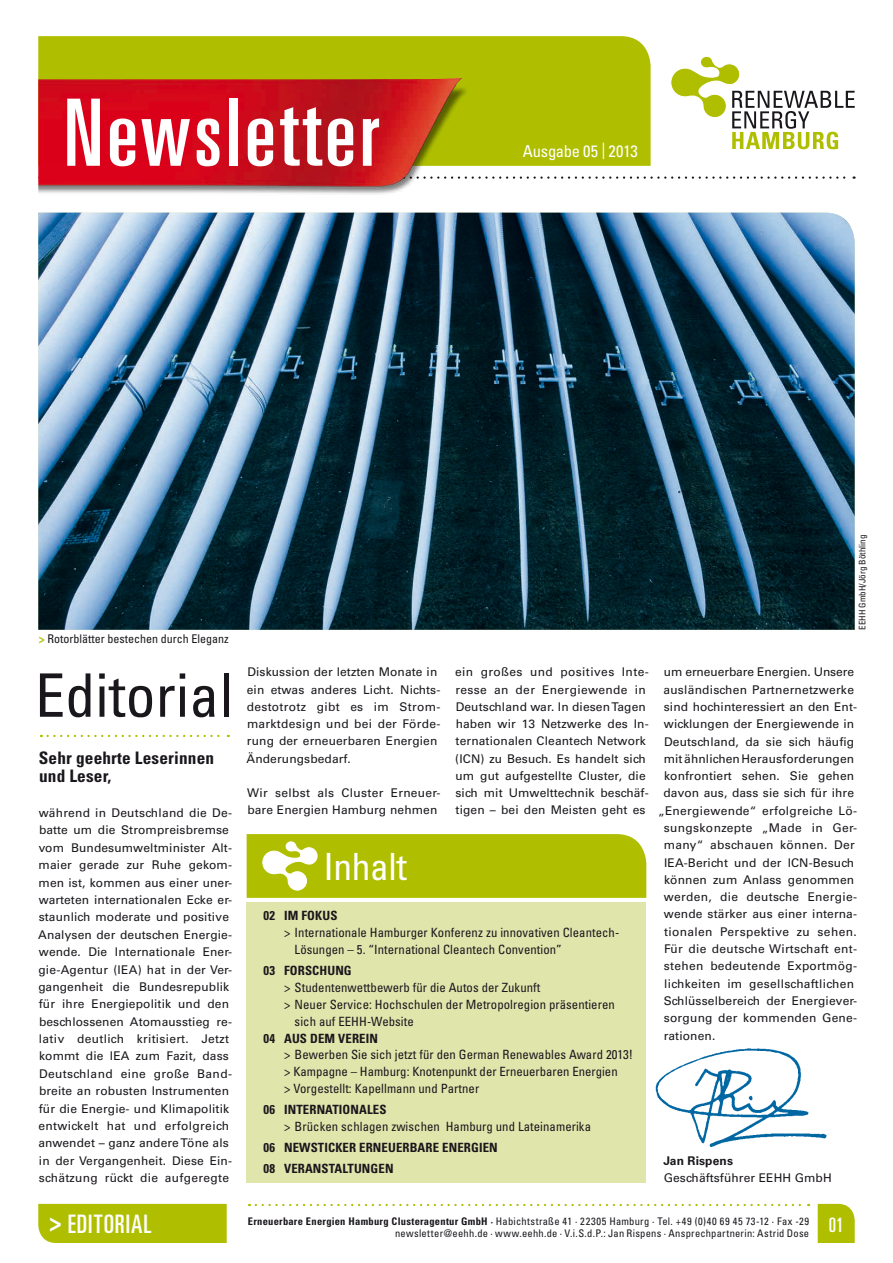
<style>
.page{position:relative;width:893px;height:1263px;background:#fff}
.page>*{position:absolute;margin:0;border:0;box-sizing:border-box;transform-origin:0 0}
.t1{font:ultra-condensed 93px "Univers LT Std";letter-spacing:.04em;color:#fff}
.t2{font:condensed 60px "Univers LT Std";color:#1a171c}
.t3{font:condensed 37.5px "Univers LT Std";letter-spacing:-.01em;color:#fff}
.t4{font:ultra-condensed 25.5px "Univers LT Std";letter-spacing:.045em;color:#fff}
.t5{font:700 condensed 17.25px/18.1px "Univers LT Std";letter-spacing:.01em;color:#1a171c}
.t6{font:condensed 16.5px "Univers LT Std";letter-spacing:-.01em;color:#fff}
.t7{font:condensed 12.75px/17px "Univers LT Std";letter-spacing:.005em;color:#1a171c}
.t8{font:700 condensed 12.75px/21.1px "Univers LT Std";letter-spacing:.01em;color:#1a171c}
.t9{font:12px/17.4px "Univers LT Std";letter-spacing:.01em;color:#1a171c}
.t10{font:12px "Univers LT Std";letter-spacing:.03em;color:#1a171c}
.t11{font:condensed 12px "Univers LT Std";color:#1a171c}
.t12{font:700 12px "Univers LT Std";letter-spacing:.01em;color:#1a171c}
.t13{font:condensed 10.5px/12.6px "Univers LT Std";letter-spacing:.025em;color:#1a171c}
.t14{font:condensed 9px "Univers LT Std";color:#1a171c}
.s1{font-weight:700;color:#afbf00}
.s2{font-weight:700;font-stretch:condensed}
.s3{font-weight:700}
</style>
<div class="page">
<svg style="left:256px;top:1204px;width:553px;height:2px"></svg>
<svg style="left:818px;top:1204px;width:37px;height:39px"></svg>
<div style="left:38px;top:1204px;width:189px;height:39px;background:#afbf00"></div>
<svg style="left:561px;top:176px;width:294px;height:3px"></svg>
<div style="left:38px;top:36px;width:613px;height:130px;background:#afbf00"></div>
<img style="left:38px;top:78px;width:520px;height:116px">
<svg style="left:671px;top:56px;width:184px;height:93px"></svg>
<img style="left:38px;top:213px;width:817px;height:417px">
<svg style="left:48px;top:735px;width:181px;height:2px"></svg>
<div style="left:247px;top:902px;width:399px;height:280px;background:#e0e5ac"></div>
<svg style="left:247px;top:834px;width:399px;height:64px;background:#b3c20e"></svg>
<img style="left:655px;top:1048px;width:172px;height:99px">
<h1 class="t1" style="left:64px;top:80px;width:316px">Newsletter</h1>
<h3 class="t6" style="left:523px;top:140px;width:117px">Ausgabe 05 | 2013</h3>
<p class="t11" style="left:39px;top:631px;width:191px"><span class="s1">&gt;</span> Rotorblätter bestechen durch Eleganz</p>
<h2 class="t2" style="left:35px;top:657px;width:199px">Editorial</h2>
<h3 class="t5" style="left:39px;top:749px;width:177px">Sehr geehrte Leserinnen und Leser,</h3>
<p class="t9" style="left:38px;top:804px;width:195px">während in Deutschland die De&shy;batte um die Strompreisbremse vom Bundesumweltminister Alt&shy;maier gerade zur Ruhe gekom&shy;men ist, kommen aus einer uner&shy;warteten internationalen Ecke er&shy;staunlich moderate und positive<br>Analysen der deutschen Energie&shy;wende. Die Internationale Ener&shy;gie-Agentur (IEA) hat in der Ver&shy;gangenheit die Bundesrepublik für ihre Energiepolitik und den beschlossenen Atomausstieg re&shy;lativ deutlich kritisiert. Jetzt kommt die IEA zum Fazit, dass<br>Deutschland eine große Band&shy;breite an robusten Instrumenten für die Energie- und Klimapolitik entwickelt hat und erfolgreich anwendet – ganz andere Töne als in der Vergangenheit. Diese Ein&shy;schätzung rückt die aufgeregte</p>
<p class="t14" style="left:856px;top:630px;width:96px;rotate:-90deg">EEHH GmbH/Jörg Böthling</p>
<p class="t9" style="left:247px;top:663px;width:195px">Diskussion der letzten Monate in ein etwas anderes Licht. Nichts&shy;destotrotz gibt es im Strom&shy;marktdesign und bei der Förde&shy;rung der erneuerbaren Energien<br>Änderungsbedarf.</p>
<p class="t9" style="left:247px;top:784px;width:195px">Wir selbst als Cluster Erneuer&shy;bare Energien Hamburg nehmen</p>
<h3 class="t3" style="left:323px;top:843px;width:85px">Inhalt</h3>
<p class="t9" style="left:455px;top:663px;width:195px">ein großes und positives Inte&shy;resse an der Energiewende in<br>Deutschland war. In diesen Tagen haben wir 13 Netzwerke des In&shy;ternationalen Cleantech Network (ICN) zu Besuch. Es handelt sich um gut aufgestellte Cluster, die sich mit Umwelttechnik beschäf&shy;tigen – bei den Meisten geht es</p>
<p class="t8" style="left:264px;top:905px;width:75px">02 IM FOKUS</p>
<p class="t7" style="left:295px;top:924px;width:326px;text-indent:-11px">&gt; Internationale Hamburger Konferenz zu innovativen Cleantech-<br>Lösungen – 5. “International Cleantech Convention”</p>
<p class="t8" style="left:264px;top:960px;width:90px">03 FORSCHUNG</p>
<p class="t7" style="left:284px;top:979px;width:258px">&gt; Studentenwettbewerb für die Autos der Zukunft</p>
<p class="t7" style="left:284px;top:995px;width:332px">&gt; Neuer Service: Hochschulen der Metropolregion präsentieren</p>
<p class="t7" style="left:295px;top:1012px;width:121px">sich auf EEHH-Website</p>
<p class="t8" style="left:264px;top:1027px;width:116px">04 AUS DEM VEREIN</p>
<p class="t7" style="left:284px;top:1046px;width:351px">&gt; Bewerben Sie sich jetzt für den German Renewables Award 2013! &gt; Kampagne – Hamburg: Knotenpunkt der Erneuerbaren Energien<br>&gt; Vorgestellt: Kapellmann und Partner</p>
<p class="t8" style="left:264px;top:1099px;width:124px">06 INTERNATIONALES</p>
<p class="t7" style="left:284px;top:1118px;width:308px">&gt; Brücken schlagen zwischen Hamburg und Lateinamerika</p>
<p class="t8" style="left:264px;top:1137px;width:236px">06 NEWSTICKER ERNEUERBARE ENERGIEN<br>08 VERANSTALTUNGEN</p>
<p class="t9" style="left:664px;top:663px;width:192px">um erneuerbare Energien. Unsere</p>
<p class="t9" style="left:663px;top:681px;width:192px">ausländischen Partnernetzwerke</p>
<p class="t9" style="left:664px;top:698px;width:194px">sind hochinteressiert an den Ent-</p>
<p class="t9" style="left:664px;top:715px;width:192px">wicklungen der Energiewende in</p>
<p class="t9" style="left:664px;top:733px;width:192px">Deutschland, da sie sich häufig</p>
<p class="t9" style="left:664px;top:750px;width:192px">mit ähnlichen Herausforderungen</p>
<p class="t9" style="left:664px;top:767px;width:191px">konfrontiert sehen. Sie gehen</p>
<p class="t9" style="left:663px;top:784px;width:192px">davon aus, dass sie sich für ihre</p>
<p class="t9" style="left:658px;top:802px;width:199px">„Energiewende“ erfolgreiche Lö-</p>
<p class="t10" style="left:664px;top:821px;width:195px">sungskonzepte „Made in Ger-</p>
<p class="t9" style="left:664px;top:836px;width:193px">many“ abschauen können. Der</p>
<p class="t9" style="left:664px;top:854px;width:192px">IEA-Bericht und der ICN-Besuch</p>
<p class="t9" style="left:664px;top:871px;width:191px">können zum Anlass genommen</p>
<p class="t9" style="left:664px;top:888px;width:195px">werden, die deutsche Energie-</p>
<p class="t9" style="left:664px;top:905px;width:195px">wende stärker aus einer interna-</p>
<p class="t10" style="left:664px;top:924px;width:194px">tionalen Perspektive zu sehen.</p>
<p class="t9" style="left:664px;top:940px;width:195px">Für die deutsche Wirtschaft ent-</p>
<p class="t9" style="left:664px;top:957px;width:195px">stehen bedeutende Exportmög-</p>
<p class="t9" style="left:664px;top:975px;width:192px">lichkeiten im gesellschaftlichen</p>
<p class="t9" style="left:664px;top:992px;width:195px">Schlüsselbereich der Energiever-</p>
<p class="t9" style="left:664px;top:1009px;width:195px">sorgung der kommenden Gene-</p>
<p class="t9" style="left:664px;top:1027px;width:53px">rationen.</p>
<p class="t12" style="left:663px;top:1153px;width:71px">Jan Rispens</p>
<p class="t9" style="left:664px;top:1169px;width:169px">Geschäftsführer EEHH GmbH</p>
<h3 class="t4" style="left:49px;top:1209px;width:104px"><span class="s2">&gt;</span> EDITORIAL</h3>
<p class="t13" style="left:395px;top:1215px;width:450px;text-indent:-147px"><span class="s3">Erneuerbare Energien Hamburg Clusteragentur GmbH ·</span> Habichtstraße 41 · 22305 Hamburg · Tel. +49 (0)40 69 45 73-12 · Fax -29 newsletter@eehh.de · www.eehh.de · V.i.S.d.P.: Jan Rispens · Ansprechpartnerin: Astrid Dose <sup>01</sup></p>
</div>
